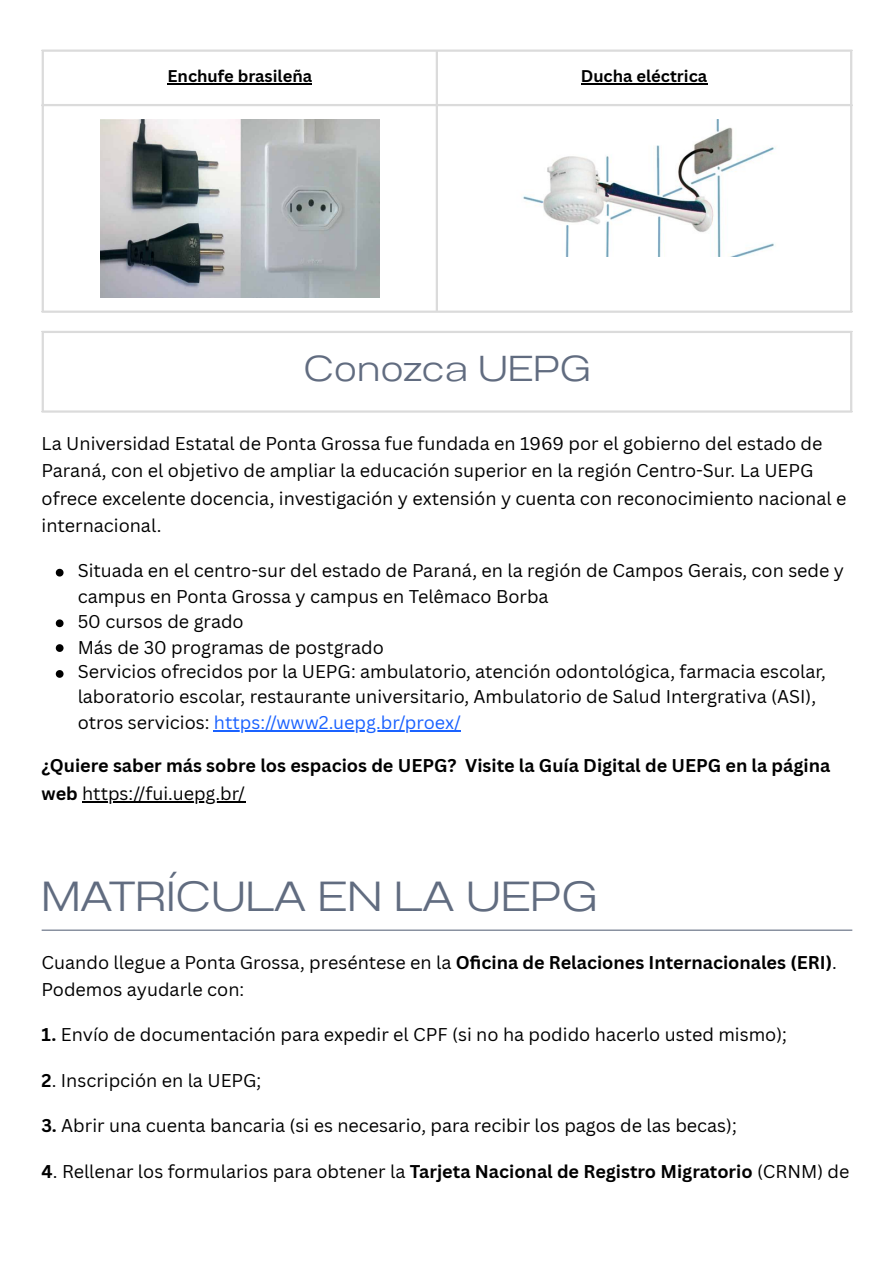
<style>
.page{position:relative;width:894px;height:1263px;background:#fff}
.page>*{position:absolute;margin:0;border:0;box-sizing:border-box;transform-origin:0 0}
.t1{font:42px "Anantason Light Wd 150";color:#616c80}
.t2{font:36px "Anantason Light Wd 150";color:#616c80}
.t3{font:18px/27.3px "Canva Sans";color:#000}
.t4{font:700 18px/28.2px "Canva Sans";color:#000}
.t5{font:700 16.5px "Canva Sans";color:#000}
.s1{color:#1a62ff}
.s2{font-weight:400}
.s3{font-weight:700}
</style>
<div class="page">
<hr style="left:82px;top:801px;width:163px;height:1px;background:#000">
<hr style="left:167px;top:83px;width:145px;height:1px;background:#000">
<hr style="left:580px;top:83px;width:127px;height:1px;background:#000">
<img style="left:100px;top:120px;width:279px;height:177px">
<img style="left:522px;top:120px;width:254px;height:137px">
<hr style="left:42px;top:52px;width:2px;height:259px;background:#dbdbdb">
<hr style="left:435px;top:52px;width:3px;height:259px;background:#dbdbdb">
<hr style="left:849px;top:52px;width:3px;height:259px;background:#dbdbdb">
<hr style="left:42px;top:50px;width:810px;height:2px;background:#dbdbdb">
<hr style="left:42px;top:104px;width:810px;height:2px;background:#dbdbdb">
<hr style="left:42px;top:311px;width:810px;height:2px;background:#dbdbdb">
<hr style="left:42px;top:333px;width:2px;height:77px;background:#dbdbdb">
<hr style="left:849px;top:333px;width:3px;height:77px;background:#dbdbdb">
<hr style="left:42px;top:331px;width:810px;height:2px;background:#dbdbdb">
<hr style="left:42px;top:410px;width:810px;height:3px;background:#dbdbdb">
<svg style="left:56px;top:569px;width:7px;height:7px"></svg>
<svg style="left:56px;top:619px;width:7px;height:8px"></svg>
<svg style="left:56px;top:644px;width:7px;height:8px"></svg>
<svg style="left:56px;top:670px;width:7px;height:8px"></svg>
<hr style="left:214px;top:730px;width:247px;height:1px;background:#1a62ff">
<hr style="left:42px;top:930px;width:810px;height:1px;background:#616c80">
<p class="t5" style="left:167px;top:65px;width:146px">Enchufe brasileña</p>
<p class="t5" style="left:580px;top:65px;width:128px">Ducha eléctrica</p>
<p class="t2" style="left:303px;top:348px;width:288px">Conozca UEPG</p>
<p class="t3" style="left:42px;top:429px;width:806px">La Universidad Estatal de Ponta Grossa fue fundada en 1969 por el gobierno del estado de Paraná, con el objetivo de ampliar la educación superior en la región Centro-Sur. La UEPG ofrece excelente docencia, investigación y extensión y cuenta con reconocimiento nacional e internacional.</p>
<p class="t3" style="left:78px;top:557px;width:767px;line-height:25.8px">Situada en el centro-sur del estado de Paraná, en la región de Campos Gerais, con sede y campus en Ponta Grossa y campus en Telêmaco Borba</p>
<p class="t3" style="left:78px;top:607px;width:167px">50 cursos de grado</p>
<p class="t3" style="left:78px;top:633px;width:307px">Más de 30 programas de postgrado</p>
<p class="t3" style="left:78px;top:659px;width:749px;line-height:25.3px">Servicios ofrecidos por la UEPG: ambulatorio, atención odontológica, farmacia escolar, laboratorio escolar, restaurante universitario, Ambulatorio de Salud Intergrativa (ASI), otros servicios: <span class="s1">https://www2.uepg.br/proex/</span></p>
<p class="t4" style="left:42px;top:751px;width:790px">¿Quiere saber más sobre los espacios de UEPG? Visite la Guía Digital de UEPG en la página web <span class="s2">https://fui.uepg.br/</span></p>
<p class="t1" style="left:42px;top:872px;width:557px">MATRÍCULA EN LA UEPG</p>
<p class="t3" style="left:42px;top:948px;width:796px">Cuando llegue a Ponta Grossa, preséntese en la <span class="s3">Oficina de Relaciones Internacionales (ERI)</span>.<br>Podemos ayudarle con:</p>
<p class="t3" style="left:42px;top:1020px;width:746px"><span class="s3">1.</span> Envío de documentación para expedir el CPF (si no ha podido hacerlo usted mismo);</p>
<p class="t3" style="left:42px;top:1066px;width:221px"><span class="s3">2</span>. Inscripción en la UEPG;</p>
<p class="t3" style="left:42px;top:1111px;width:696px"><span class="s3">3.</span> Abrir una cuenta bancaria (si es necesario, para recibir los pagos de las becas);</p>
<p class="t3" style="left:42px;top:1157px;width:809px"><span class="s3">4</span>. Rellenar los formularios para obtener la <span class="s3">Tarjeta Nacional de Registro Migratorio</span> (CRNM) de</p>
</div>
